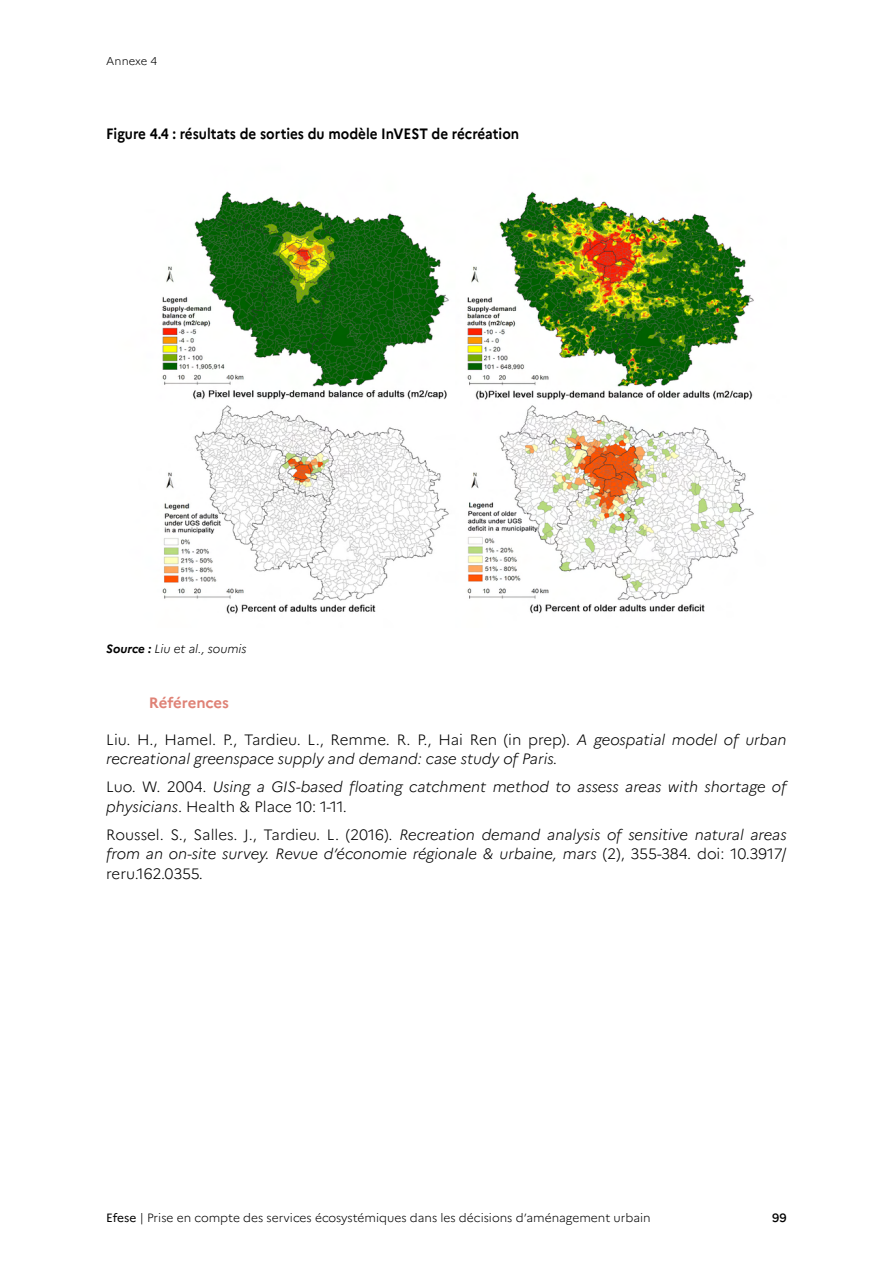
<style>
.page{position:relative;width:893px;height:1263px;background:#fff}
.page>*{position:absolute;margin:0;border:0;box-sizing:border-box;transform-origin:0 0}
.Courant{font:italic 300 15px/19.5px "Marianne";color:#000}
.Graph_titre{font:700 15px "Marianne";color:#000;scale:.9 1}
.Titre_04_Annexes{font:700 15px "Marianne";color:#df8276}
.t1{font:300 12px "Marianne";color:#000}
.Graph_source{font:italic 300 12px "Marianne";color:#000}
.t2{font:500 12px "Marianne";color:#000}
.t3{font:300 11.25px "Marianne";color:#000}
.s1{font-weight:700}
.s2{font-style:normal}
.s3{font-weight:400}
</style>
<div class="page">
<img style="left:162px;top:191px;width:592px;height:423px">
<p class="t3" style="left:106px;top:54px;width:52px">Annexe 4</p>
<p class="Graph_titre" style="left:106px;top:124px;width:460px">Figure 4.4 : résultats de sorties du modèle InVEST de récréation</p>
<p class="Graph_source" style="left:106px;top:641px;width:142px"><span class="s1">Source :</span> Liu et al., soumis</p>
<h5 class="Titre_04_Annexes" style="left:149px;top:694px;width:82px">Références</h5>
<p class="Courant" style="left:106px;top:729px;width:682px"><span class="s2">Liu. H., Hamel. P., Tardieu. L., Remme. R. P., Hai Ren (in prep).</span> A geospatial model of urban recreational greenspace supply and demand: case study of Paris.</p>
<p class="Courant" style="left:106px;top:777px;width:682px"><span class="s2">Luo. W. 2004.</span> Using a GIS-based floating catchment method to assess areas with shortage of physicians<span class="s2">. Health &amp; Place 10: 1-11.</span></p>
<p class="Courant" style="left:106px;top:824px;width:682px;text-align:justify"><span class="s2">Roussel. S., Salles. J., Tardieu. L. (2016).</span> Recreation demand analysis of sensitive natural areas from an on-site survey. Revue d’économie régionale &amp; urbaine, mars <span class="s2">(2), 355-384. doi: 10.3917/ reru.162.0355.</span></p>
<p class="t1" style="left:106px;top:1210px;width:546px"><span class="s3">Efese</span> | Prise en compte des services écosystémiques dans les décisions d’aménagement urbain</p>
<p class="t2" style="left:772px;top:1210px;width:16px">99</p>
</div>
